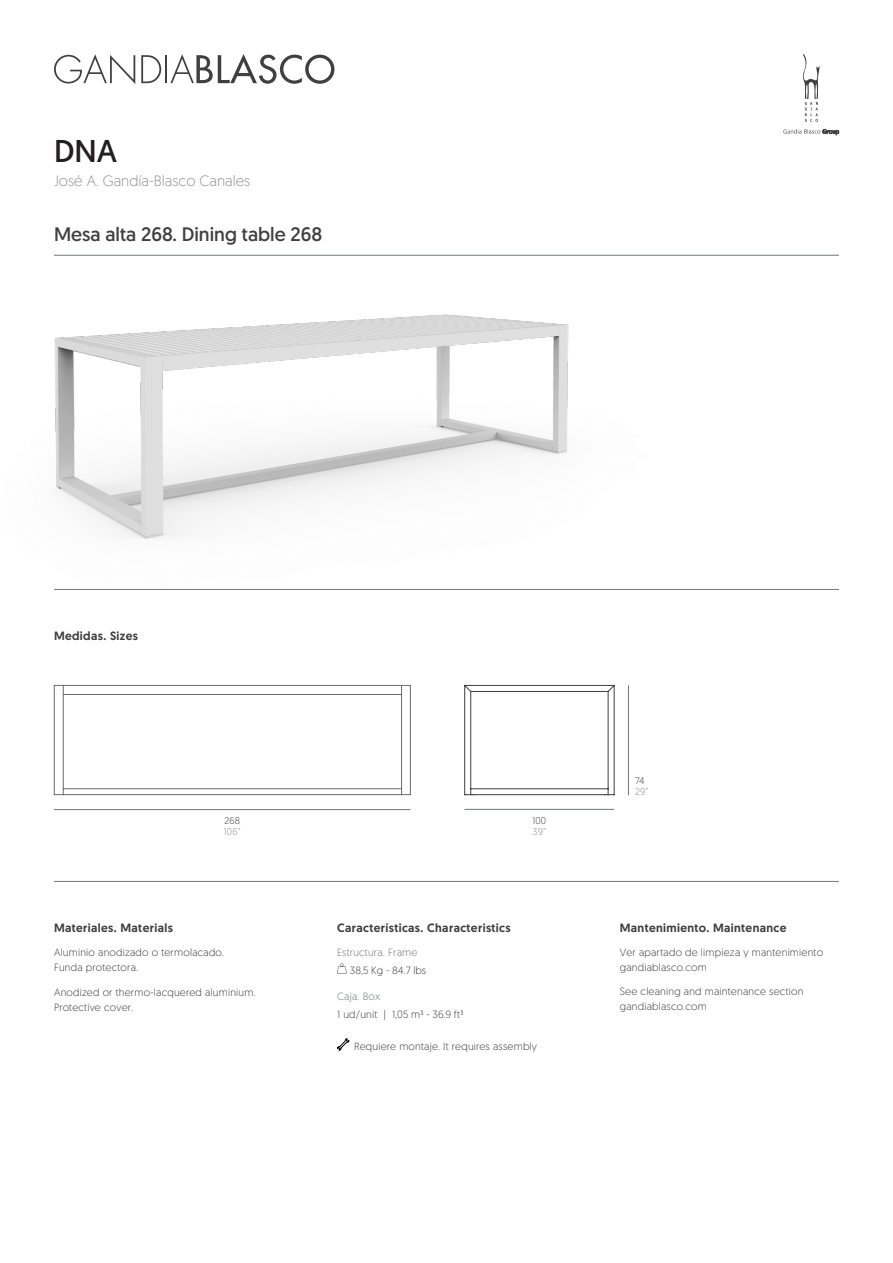
<style>
.page{position:relative;width:893px;height:1263px;background:#fff}
.page>*{position:absolute;margin:0;border:0;box-sizing:border-box;transform-origin:0 0}
.t1{font:31.5px "Geomanist";color:#231f20}
.t2{font:19.5px "Geomanist";color:#404040}
.t3{font:300 15px "Geomanist";color:#959595}
.europa_ingles{font:500 12px "Geomanist";letter-spacing:.03em;color:#404040}
.tabla_titulo_negro{font:300 10.5px "Geomanist";letter-spacing:.02em;color:#404040}
.t4{font:300 10.5px "Geomanist";letter-spacing:.02em;color:#737779}
.t5{font:300 9.75px "Geomanist";letter-spacing:.02em;color:#8a8c8d}
.t6{font:300 9.75px "Geomanist";letter-spacing:.02em;color:#404040}
</style>
<div class="page">
<svg style="left:54px;top:54px;width:81px;height:27px"></svg>
<svg style="left:141px;top:55px;width:20px;height:26px"></svg>
<hr style="left:165px;top:55px;width:2px;height:28px;background:#404040">
<svg style="left:171px;top:54px;width:163px;height:27px"></svg>
<svg style="left:802px;top:54px;width:18px;height:68px"></svg>
<svg style="left:783px;top:129px;width:56px;height:6px"></svg>
<img style="left:53px;top:81px;width:632px;height:612px">
<hr style="left:54px;top:255px;width:785px;height:1px;background:#737779">
<hr style="left:54px;top:589px;width:785px;height:1px;background:#737779">
<hr style="left:54px;top:881px;width:785px;height:1px;background:#737779">
<svg style="left:337px;top:963px;width:10px;height:11px"></svg>
<svg style="left:337px;top:1039px;width:12px;height:11px"></svg>
<hr style="left:401px;top:685px;width:1px;height:110px;background:#6c6d70">
<hr style="left:63px;top:685px;width:1px;height:110px;background:#6c6d70">
<hr style="left:63px;top:794px;width:339px;height:1px;background:#6c6d70">
<hr style="left:54px;top:685px;width:356px;height:1px;background:#6c6d70">
<hr style="left:63px;top:694px;width:339px;height:1px;background:#6c6d70">
<hr style="left:63px;top:788px;width:339px;height:1px;background:#6c6d70">
<hr style="left:410px;top:685px;width:1px;height:110px;background:#6c6d70">
<hr style="left:54px;top:685px;width:1px;height:110px;background:#6c6d70">
<svg style="left:464px;top:685px;width:151px;height:110px"></svg>
<hr style="left:464px;top:809px;width:150px;height:1px;background:#737779">
<hr style="left:628px;top:685px;width:1px;height:110px;background:#737779">
<hr style="left:54px;top:809px;width:356px;height:1px;background:#737779">
<p class="t1" style="left:54px;top:130px;width:65px">DNA</p>
<p class="t3" style="left:54px;top:171px;width:198px">José A. Gandía-Blasco Canales</p>
<p class="t2" style="left:54px;top:221px;width:270px">Mesa alta 268. Dining table 268</p>
<p class="europa_ingles" style="left:54px;top:628px;width:86px">Medidas. Sizes</p>
<p class="t6" style="left:224px;top:814px;width:17px">268</p>
<p class="t5" style="left:224px;top:826px;width:18px">106”</p>
<p class="t6" style="left:532px;top:814px;width:15px">100</p>
<p class="t5" style="left:533px;top:825px;width:15px">39”</p>
<p class="t6" style="left:635px;top:774px;width:11px">74</p>
<p class="t5" style="left:635px;top:785px;width:15px">29”</p>
<p class="europa_ingles" style="left:54px;top:920px;width:120px">Materiales. Materials</p>
<p class="europa_ingles" style="left:337px;top:920px;width:175px">Características. Characteristics</p>
<p class="europa_ingles" style="left:620px;top:920px;width:168px">Mantenimiento. Maintenance</p>
<p class="tabla_titulo_negro" style="left:54px;top:945px;width:172px">Aluminio anodizado o termolacado.</p>
<p class="tabla_titulo_negro" style="left:54px;top:960px;width:86px">Funda protectora.</p>
<p class="tabla_titulo_negro" style="left:620px;top:945px;width:205px">Ver apartado de limpieza y mantenimiento</p>
<p class="tabla_titulo_negro" style="left:620px;top:960px;width:88px">gandiablasco.com</p>
<p class="tabla_titulo_negro" style="left:620px;top:984px;width:185px">See cleaning and maintenance section</p>
<p class="tabla_titulo_negro" style="left:620px;top:999px;width:88px">gandiablasco.com</p>
<p class="t4" style="left:337px;top:945px;width:82px">Estructura. Frame</p>
<p class="tabla_titulo_negro" style="left:350px;top:963px;width:78px">38,5 Kg - 84.7 lbs</p>
<p class="tabla_titulo_negro" style="left:54px;top:986px;width:203px">Anodized or thermo-lacquered aluminium.</p>
<p class="tabla_titulo_negro" style="left:54px;top:1001px;width:81px">Protective cover.</p>
<p class="t4" style="left:337px;top:989px;width:45px">Caja. Box</p>
<p class="tabla_titulo_negro" style="left:337px;top:1007px;width:128px">1 ud/unit | 1,05 m³ - 36.9 ft³</p>
<p class="tabla_titulo_negro" style="left:354px;top:1040px;width:185px">Requiere montaje. It requires assembly</p>
</div>
